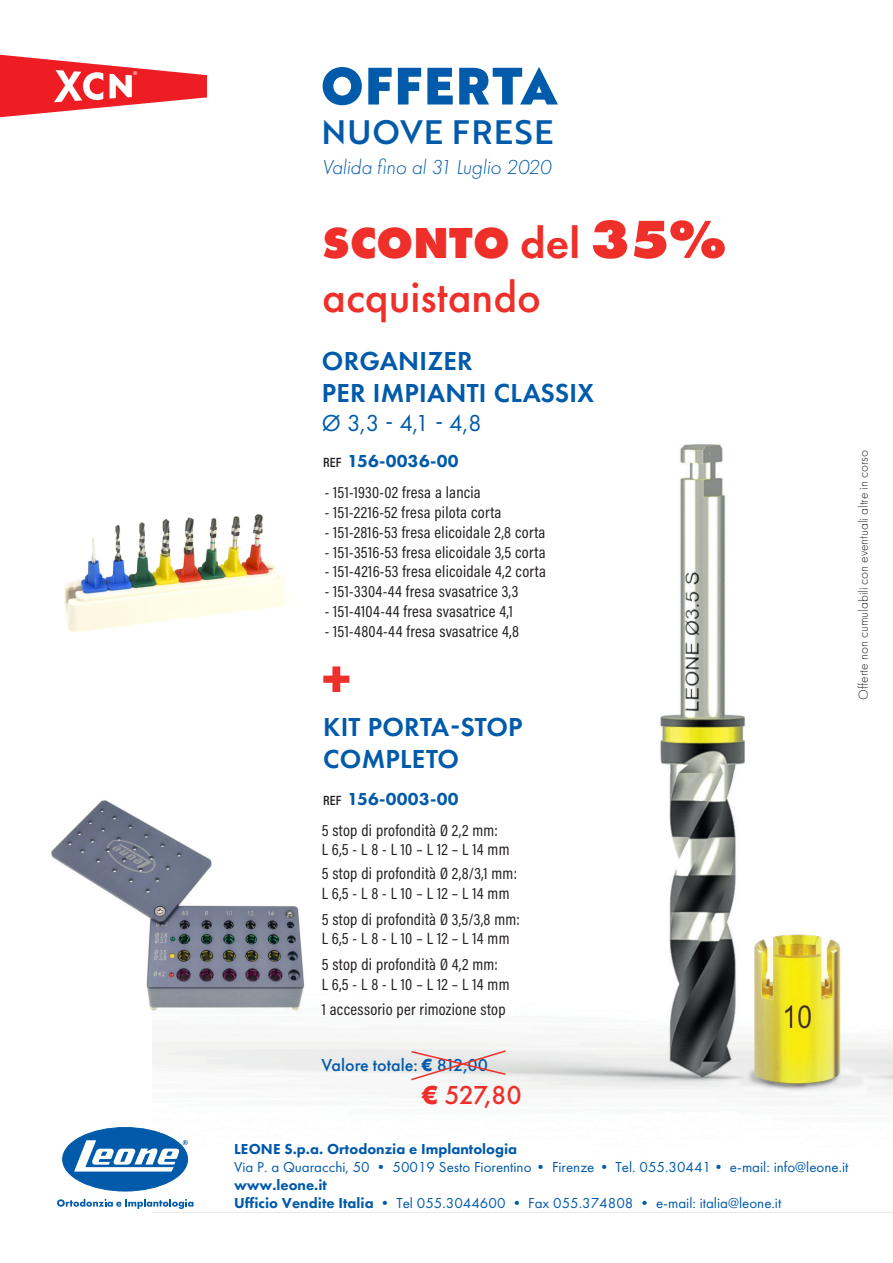
<style>
.page{position:relative;width:893px;height:1263px;background:#fff}
.page>*{position:absolute;margin:0;border:0;box-sizing:border-box;transform-origin:0 0}
.t1{font:800 60px "Futura PT";color:#ee2f2a}
.t2{font:51px "Brother 1816 Black";letter-spacing:.04em;color:#015aaa}
.t3{font:500 45px/54px "Futura PT";color:#ee2f2a}
.t4{font:33px "Brother 1816 Medium";letter-spacing:.04em;color:#015aaa}
.t5{font:600 27px/32.4px "Futura PT";letter-spacing:.01em;color:#015aaa}
.t6{font:500 27px "Futura PT";color:#ee2f2a}
.t7{font:24px "Futura PT";color:#015aaa}
.t8{font:italic 300 21px "Futura PT";color:#015aaa}
.t9{font:800 18px "Futura PT";letter-spacing:.015em;color:#015aaa}
.t10{font:500 18px "Futura PT";color:#015aaa}
.t11{font:16.5px/19.8px "Acumin Pro Cond";letter-spacing:.015em;color:#231f20}
.t12{font:15px/18px "Futura PT";color:#015aaa}
.t13{font:800 15px "Futura PT";color:#015aaa}
.t14{font:300 13.5px "Futura PT";color:#231f20}
.t15{font:600 5.55px "Futura PT";color:#fff}
.s1{font-weight:800}
.s2{font-weight:600}
.s3{font-weight:800;font-size:55.5px}
.s4{font-family:"Acumin Pro Cond";font-weight:600;font-size:13.5px;color:#231f20}
.s5{font-weight:700}
.s6{font-weight:500}
</style>
<div class="page">
<img style="left:152px;top:444px;width:741px;height:769px">
<img style="left:51px;top:798px;width:270px;height:222px">
<svg style="left:57px;top:1199px;width:136px;height:10px"></svg>
<div style="left:63px;top:1127px;width:125px;height:64px;background:#015aaa;border-radius:50%"></div>
<svg style="left:74px;top:1140px;width:114px;height:31px"></svg>
<svg style="left:0;top:55px;width:207px;height:62px"></svg>
<svg style="left:409px;top:1049px;width:98px;height:32px"></svg>
<img style="left:64px;top:484px;width:232px;height:159px">
<p class="t15" style="left:133px;top:70px;width:6px">®</p>
<h2 class="t2" style="left:321px;top:47px;width:238px">OFFERTA</h2>
<h3 class="t4" style="left:321px;top:107px;width:234px">NUOVE FRESE</h3>
<p class="t8" style="left:322px;top:155px;width:230px">Valida fino al 31 Luglio 2020</p>
<h3 class="t3" style="left:322px;top:216px;width:405px"><span class="s1">SCONTO</span> <span class="s2">del</span> <span class="s3">35% </span>acquistando</h3>
<h3 class="t5" style="left:322px;top:344px;width:274px">ORGANIZER<br>PER IMPIANTI CLASSIX</h3>
<h3 class="t7" style="left:322px;top:409px;width:162px">Ø 3,3 - 4,1 - 4,8</h3>
<p class="t9" style="left:323px;top:450px;width:137px"><span class="s4">REF</span> 156-0036-00</p>
<p class="t11" style="left:325px;top:482px;width:158px">- 151-1930-02 fresa a lancia</p>
<p class="t11" style="left:325px;top:502px;width:178px">- 151-2216-52 fresa pilota corta</p>
<p class="t11" style="left:325px;top:522px;width:222px">- 151-2816-53 fresa elicoidale 2,8 corta</p>
<p class="t11" style="left:325px;top:542px;width:222px">- 151-3516-53 fresa elicoidale 3,5 corta</p>
<p class="t11" style="left:325px;top:561px;width:223px">- 151-4216-53 fresa elicoidale 4,2 corta</p>
<p class="t11" style="left:325px;top:581px;width:195px">- 151-3304-44 fresa svasatrice 3,3</p>
<p class="t11" style="left:325px;top:601px;width:190px">- 151-4104-44 fresa svasatrice 4,1</p>
<p class="t11" style="left:325px;top:621px;width:196px">- 151-4804-44 fresa svasatrice 4,8</p>
<h1 class="t1" style="left:321px;top:641px;width:32px">+</h1>
<h3 class="t5" style="left:323px;top:710px;width:201px">KIT PORTA-STOP<br>COMPLETO</h3>
<p class="t9" style="left:323px;top:787px;width:137px"><span class="s4">REF</span> 156-0003-00</p>
<p class="t11" style="left:322px;top:820px;width:189px">5 stop di profondità Ø 2,2 mm:<br>L 6,5 - L 8 - L 10 – L 12 – L 14 mm</p>
<p class="t11" style="left:322px;top:863px;width:197px">5 stop di profondità Ø 2,8/3,1 mm:<br>L 6,5 - L 8 - L 10 – L 12 – L 14 mm</p>
<p class="t11" style="left:322px;top:909px;width:200px">5 stop di profondità Ø 3,5/3,8 mm:<br>L 6,5 - L 8 - L 10 – L 12 – L 14 mm</p>
<p class="t11" style="left:322px;top:954px;width:189px">5 stop di profondità Ø 4,2 mm:<br>L 6,5 - L 8 - L 10 – L 12 – L 14 mm</p>
<p class="t11" style="left:322px;top:999px;width:185px">1 accessorio per rimozione stop</p>
<p class="t14" style="left:856px;top:700px;width:251px;rotate:-90deg">Offerte non cumulabili con eventuali altre in corso</p>
<p class="t10" style="left:321px;top:1054px;width:168px">Valore totale: <span class="s5">€</span> 812,00</p>
<h3 class="t6" style="left:422px;top:1078px;width:101px"><span class="s5">€</span> 527,80</h3>
<p class="t13" style="left:234px;top:1139px;width:284px">LEONE S.p.a. Ortodonzia e Implantologia</p>
<p class="t12" style="left:234px;top:1157px;width:616px">Via P. a Quaracchi, 50 • 50019 Sesto Fiorentino• Firenze• Tel. 055.30441• e-mail: info@leone.it</p>
<p class="t12" style="left:234px;top:1175px;width:549px"><span class="s1">www.leone.it<br>Ufficio Vendite Italia</span> <span class="s6">•</span> Tel 055.3044600 • Fax 055.374808 • e-mail: italia@leone.it</p>
</div>
